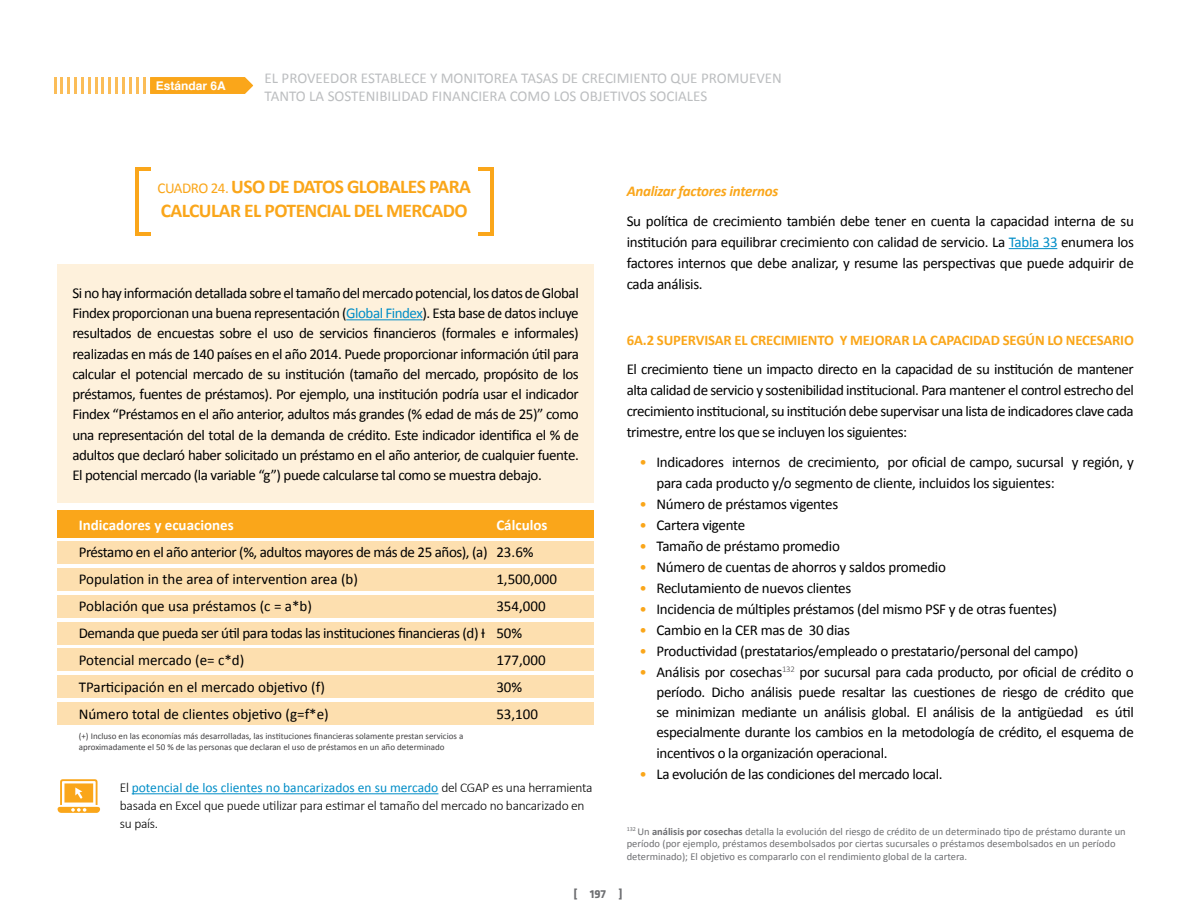
<style>
.page{position:relative;width:1188px;height:918px;background:#fff}
.page>*{position:absolute;margin:0;border:0;box-sizing:border-box;transform-origin:0 0}
.t1{font:700 19.5px/24px "Calibri";letter-spacing:-.03em;color:#faa61a}
.t2{font:15px/20.2px "Calibri";letter-spacing:-.02em;color:#000;text-align:justify}
.t3{font:15px/18px "Calibri";color:#bcbec0}
.t4{font:15px "Calibri";color:#000}
.t5{font:700 15px "Calibri";color:#fff}
.t6{font:italic 700 15px "Calibri";letter-spacing:-.02em;color:#faa61a}
.t7{font:700 15px "Helvetica";color:#fff}
.t8{font:700 14.7px "Calibri";letter-spacing:-.01em;color:#faa61a}
.t9{font:300 13.5px/18px "Calibri";letter-spacing:-.02em;color:#000}
.t10{font:700 12px "Helvetica";color:#fff}
.t11{font:700 12px "Klavika";color:#6d6e71}
.t12{font:10.5px/12.6px "Calibri";color:#6d6e71}
.t13{font:9px/10.8px "Calibri";color:#414042}
.s1{font-weight:400;font-size:15px}
.s2{color:#008dc7}
.s3{font-weight:400;color:#008dc7}
.s4{color:#faa61a}
.s5{font-weight:700}
</style>
<div class="page">
<div style="left:58px;top:264px;width:536px;height:239px;background:#fef1dc"></div>
<hr style="left:346px;top:320px;width:77px;height:1px;background:#008dc7">
<hr style="left:135px;top:167px;width:16px;height:3px;background:#faa61a">
<hr style="left:135px;top:233px;width:16px;height:3px;background:#faa61a">
<hr style="left:135px;top:167px;width:3px;height:69px;background:#faa61a">
<hr style="left:478px;top:233px;width:15px;height:3px;background:#faa61a">
<hr style="left:478px;top:167px;width:15px;height:3px;background:#faa61a">
<hr style="left:490px;top:167px;width:3px;height:69px;background:#faa61a">
<div style="left:58px;top:510px;width:536px;height:28px;background:#faa61a"></div>
<div style="left:58px;top:542px;width:536px;height:22px;background:#fddfaf"></div>
<div style="left:58px;top:648px;width:536px;height:23px;background:#fddfaf"></div>
<div style="left:58px;top:595px;width:536px;height:23px;background:#fddfaf"></div>
<div style="left:58px;top:702px;width:536px;height:22px;background:#fddfaf"></div>
<div style="left:58px;top:568px;width:536px;height:23px;background:#fddfaf"></div>
<div style="left:58px;top:675px;width:536px;height:23px;background:#fddfaf"></div>
<div style="left:58px;top:622px;width:536px;height:22px;background:#fddfaf"></div>
<svg style="left:143px;top:77px;width:110px;height:17px;background:#faad2c"></svg>
<hr style="left:129px;top:77px;width:3px;height:17px;background:#faa61a">
<hr style="left:136px;top:77px;width:3px;height:17px;background:#faa61a">
<svg style="left:54px;top:77px;width:71px;height:17px"></svg>
<hr style="left:132px;top:794px;width:306px;height:1px;background:#008dc7">
<svg style="left:57px;top:779px;width:43px;height:34px"></svg>
<hr style="left:1009px;top:248px;width:48px;height:1px;background:#008dc7">
<p class="t7" style="left:178px;top:74px;width:66px">Estándar</p>
<p class="t10" style="left:156px;top:76px;width:72px">Estándar 6A</p>
<p class="t3" style="left:265px;top:69px;width:519px">EL PROVEEDOR ESTABLECE Y MONITOREA TASAS DE CRECIMIENTO QUE PROMUEVEN<br>TANTO LA SOSTENIBILIDAD FINANCIERA COMO LOS OBJETIVOS SOCIALES</p>
<h1 class="t1" style="left:157px;top:174px;width:315px"><span class="s1">CUADRO 24.</span> USO DE DATOS GLOBALES PARA<br>CALCULAR EL POTENCIAL DEL MERCADO</h1>
<p class="t2" style="left:72px;top:283px;width:508px">Si no hay información detallada sobre el tamaño del mercado potencial, los datos de Global Findex proporcionan una buena representación (<span class="s2">Global Findex</span>). Esta base de datos incluye resultados de encuestas sobre el uso de servicios financieros (formales e informales) realizadas en más de 140 países en el año 2014. Puede proporcionar información útil para calcular el potencial mercado de su institución (tamaño del mercado, propósito de los préstamos, fuentes de préstamos). Por ejemplo, una institución podría usar el indicador Findex “Préstamos en el año anterior, adultos más grandes (% edad de más de 25)” como una representación del total de la demanda de crédito. Este indicador identifica el % de adultos que declaró haber solicitado un préstamo en el año anterior, de cualquier fuente.<br>El potencial mercado (la variable “g”) puede calcularse tal como se muestra debajo.</p>
<p class="t5" style="left:79px;top:515px;width:156px">Indicadores y ecuaciones</p>
<p class="t5" style="left:496px;top:515px;width:53px">Cálculos</p>
<p class="t2" style="left:79px;top:538px;width:456px;line-height:27px">Préstamo en el año anterior (%, adultos mayores de más de 25 años), (a) 23.6%<br>Population in the area of intervention area (b)</p>
<p class="t2" style="left:496px;top:568px;width:62px">1,500,000</p>
<p class="t4" style="left:79px;top:596px;width:235px">Población que usa préstamos (c = a*b)</p>
<p class="t2" style="left:79px;top:592px;width:468px;line-height:27px;text-align:left;text-indent:418px">354,000<br>Demanda que pueda ser útil para todas las instituciones financieras (d) 50%<br>Potencial mercado (e= c*d)</p>
<p class="t2" style="left:496px;top:649px;width:51px">177,000</p>
<p class="t4" style="left:79px;top:677px;width:248px">TParticipación en el mercado objetivo (f)</p>
<p class="t2" style="left:496px;top:676px;width:27px">30%</p>
<p class="t4" style="left:79px;top:704px;width:251px">Número total de clientes objetivo (g=f*e)</p>
<p class="t2" style="left:496px;top:703px;width:43px">53,100</p>
<p class="t13" style="left:79px;top:731px;width:386px">(+) Incluso en las economías más desarrolladas, las instituciones financieras solamente prestan servicios a aproximadamente el 50 % de las personas que declaran el uso de préstamos en un año determinado</p>
<p class="t9" style="left:120px;top:778px;width:474px">El <span class="s3">potencial de los clientes no bancarizados en su mercado</span> del CGAP es una herramienta basada en Excel que puede utilizar para estimar el tamaño del mercado no bancarizado en su país.</p>
<p class="t6" style="left:627px;top:182px;width:153px">Analizar factores internos</p>
<p class="t2" style="left:627px;top:211px;width:509px;line-height:21px">Su política de crecimiento también debe tener en cuenta la capacidad interna de su institución para equilibrar crecimiento con calidad de servicio. La <span class="s2">Tabla 33</span> enumera los factores internos que debe analizar, y resume las perspectivas que puede adquirir de cada análisis.</p>
<p class="t8" style="left:627px;top:330px;width:509px">6A.2 SUPERVISAR EL CRECIMIENTO Y MEJORAR LA CAPACIDAD SEGÚN LO NECESARIO</p>
<p class="t2" style="left:627px;top:359px;width:509px;line-height:21px">El crecimiento tiene un impacto directo en la capacidad de su institución de mantener alta calidad de servicio y sostenibilidad institucional. Para mantener el control estrecho del crecimiento institucional, su institución debe supervisar una lista de indicadores clave cada trimestre, entre los que se incluyen los siguientes:</p>
<p class="t2" style="left:657px;top:451px;width:479px;line-height:21px;text-indent:-17px"><span class="s4">•</span> Indicadores internos de crecimiento, por oficial de campo, sucursal y región, y para cada producto y/o segmento de cliente, incluidos los siguientes:</p>
<p class="t2" style="left:639px;top:494px;width:200px"><span class="s4">•</span> Número de préstamos vigentes</p>
<p class="t2" style="left:639px;top:515px;width:107px"><span class="s4">•</span> Cartera vigente</p>
<p class="t2" style="left:639px;top:536px;width:202px"><span class="s4">•</span> Tamaño de préstamo promedio</p>
<p class="t2" style="left:639px;top:557px;width:308px"><span class="s4">•</span> Número de cuentas de ahorros y saldos promedio</p>
<p class="t2" style="left:639px;top:578px;width:213px"><span class="s4">•</span> Reclutamiento de nuevos clientes</p>
<p class="t2" style="left:639px;top:599px;width:419px"><span class="s4">•</span> Incidencia de múltiples préstamos (del mismo PSF y de otras fuentes)</p>
<p class="t2" style="left:639px;top:620px;width:212px"><span class="s4">•</span> Cambio en la CER mas de 30 dias</p>
<p class="t2" style="left:639px;top:641px;width:440px"><span class="s4">•</span> Productividad (prestatarios/empleado o prestatario/personal del campo)</p>
<p class="t2" style="left:657px;top:662px;width:479px;text-indent:-17px"><span class="s4">•</span> Análisis por cosechas<sup>132</sup> por sucursal para cada producto, por oficial de crédito o período. Dicho análisis puede resaltar las cuestiones de riesgo de crédito que se minimizan mediante un análisis global. El análisis de la antigüedad es útil especialmente durante los cambios en la metodología de crédito, el esquema de incentivos o la organización operacional.</p>
<p class="t2" style="left:639px;top:764px;width:305px"><span class="s4">•</span> La evolución de las condiciones del mercado local.</p>
<p class="t12" style="left:627px;top:825px;width:500px"><sup>132</sup> Un <span class="s5">análisis por cosechas</span> detalla la evolución del riesgo de crédito de un determinado tipo de préstamo durante un período (por ejemplo, préstamos desembolsados por ciertas sucursales o préstamos desembolsados en un período determinado); El objetivo es compararlo con el rendimiento global de la cartera.</p>
<p class="t11" style="left:573px;top:887px;width:51px">[ 197 ]</p>
</div>
